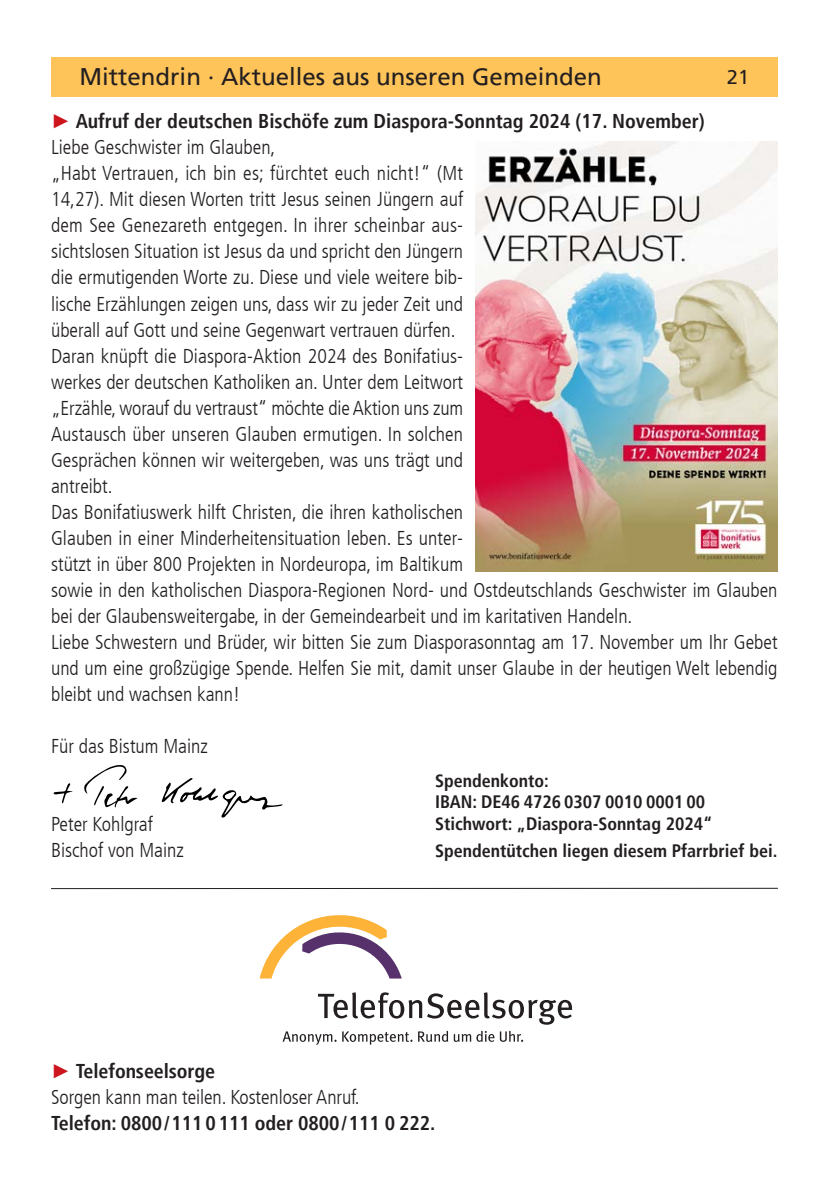
<style>
.page{position:relative;width:840px;height:1191px;background:#fff}
.page>*{position:absolute;margin:0;border:0;box-sizing:border-box;transform-origin:0 0}
.t1{font:24px "Frutiger LT";color:#231f20}
.t2{font:300 condensed 20px/26px "Frutiger LT";color:#231f20;text-align:justify}
.t3{font:700 condensed 20px/26px "Frutiger LT";color:#231f20}
.t4{font:20px "Frutiger LT";color:#231f20}
.t5{font:700 condensed 18px "Frutiger LT";color:#231f20}
.s1{font-family:"Arial";font-weight:400;font-stretch:normal;color:#cd151d}
.s2{font-weight:300}
</style>
<div class="page">
<div style="left:51px;top:57px;width:726px;height:39px;background:#fec459"></div>
<svg style="left:53px;top:765px;width:230px;height:53px"></svg>
<img style="left:475px;top:141px;width:302px;height:430px">
<svg style="left:259px;top:915px;width:142px;height:63px"></svg>
<svg style="left:318px;top:992px;width:253px;height:32px"></svg>
<svg style="left:282px;top:1031px;width:54px;height:13px"></svg>
<svg style="left:342px;top:1031px;width:70px;height:13px"></svg>
<svg style="left:418px;top:1030px;width:105px;height:12px"></svg>
<hr style="left:51px;top:887px;width:726px;height:2px;background:#231f20">
<p class="t1" style="left:79px;top:62px;width:523px">Mittendrin · Aktuelles aus unseren Gemeinden</p>
<p class="t4" style="left:726px;top:66px;width:24px">21</p>
<p class="t3" style="left:51px;top:108px;width:654px"><span class="s1">►</span> Aufruf der deutschen Bischöfe zum Diaspora-Sonntag 2024 (17. November)<br><span class="s2">Liebe Geschwister im Glauben,</span></p>
<p class="t2" style="left:51px;top:161px;width:413px">„Habt Vertrauen, ich bin es; fürchtet euch nicht!“ (Mt 14,27). Mit diesen Worten tritt Jesus seinen Jüngern auf dem See Genezareth entgegen. In ihrer scheinbar aus&shy;sichtslosen Situation ist Jesus da und spricht den Jüngern die ermutigenden Worte zu. Diese und viele weitere bib&shy;lische Erzählungen zeigen uns, dass wir zu jeder Zeit und überall auf Gott und seine Gegenwart vertrauen dürfen.</p>
<p class="t2" style="left:51px;top:343px;width:413px">Daran knüpft die Diaspora-Aktion 2024 des Bonifatius&shy;werkes der deutschen Katholiken an. Unter dem Leitwort „Erzähle, worauf du vertraust“ möchte die Aktion uns zum Austausch über unseren Glauben ermutigen. In solchen Gesprächen können wir weitergeben, was uns trägt und antreibt.</p>
<p class="t2" style="left:51px;top:499px;width:727px;text-align:left">Das Bonifatiuswerk hilft Christen, die ihren katholischen<br>Glauben in einer Minderheitensituation leben. Es unter-<br>stützt in über 800 Projekten in Nordeuropa, im Baltikum<br>sowie in den katholischen Diaspora-Regionen Nord- und Ostdeutschlands Geschwister im Glauben bei der Glaubensweitergabe, in der Gemeindearbeit und im karitativen Handeln.</p>
<p class="t2" style="left:51px;top:629px;width:727px">Liebe Schwestern und Brüder, wir bitten Sie zum Diasporasonntag am 17. November um Ihr Gebet und um eine großzügige Spende. Helfen Sie mit, damit unser Glaube in der heutigen Welt lebendig bleibt und wachsen kann!</p>
<p class="t2" style="left:51px;top:733px;width:158px">Für das Bistum Mainz</p>
<p class="t2" style="left:51px;top:811px;width:103px">Peter Kohlgraf</p>
<p class="t2" style="left:51px;top:837px;width:134px">Bischof von Mainz</p>
<p class="t5" style="left:435px;top:769px;width:115px">Spendenkonto:</p>
<p class="t5" style="left:435px;top:791px;width:271px">IBAN: DE46 4726 0307 0010 0001 00</p>
<p class="t5" style="left:435px;top:813px;width:279px">Stichwort: „Diaspora-Sonntag 2024“</p>
<p class="t5" style="left:435px;top:840px;width:343px">Spendentütchen liegen diesem Pfarrbrief bei.</p>
<p class="t3" style="left:51px;top:1058px;width:385px"><span class="s1">►</span> Telefonseelsorge<br><span class="s2">Sorgen kann man teilen. Kostenloser Anruf.<br></span>Telefon: 0800/1110 111 oder 0800/111 0 222.</p>
</div>
